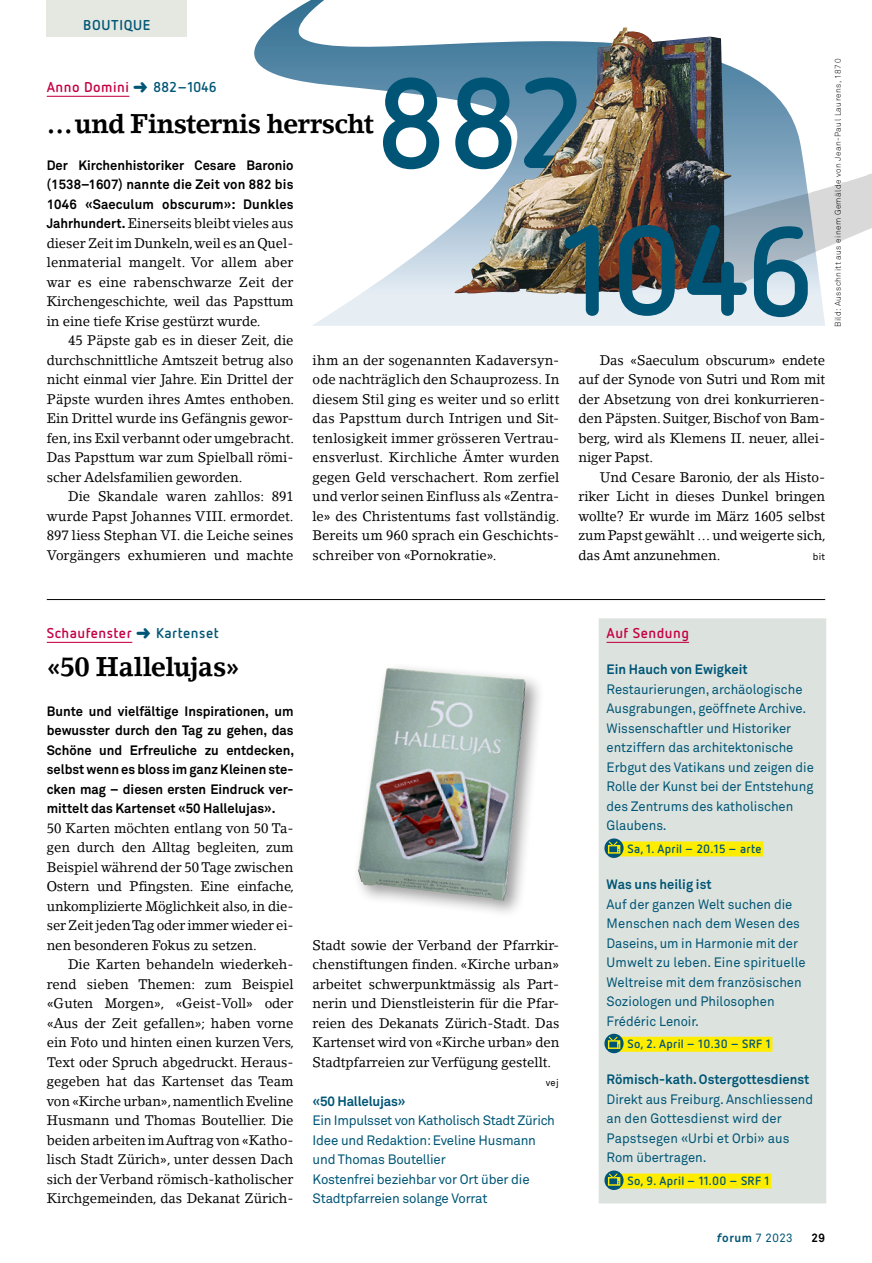
<style>
.page{position:relative;width:872px;height:1263px;background:#fff}
.page>*{position:absolute;margin:0;border:0;box-sizing:border-box;transform-origin:0 0}
._00_Unterrubriktitel{font:700 127.2px "Netto OT";color:#005576}
._00_Unterrubriktitel-2{font:700 126px "Netto OT";color:#005576}
._01_Titel_kleine_Grö{font:700 27px "Lino Letter";letter-spacing:-.025em;color:#000;scale:.96 1}
._00_Unterrubriktitel-3{font:700 14.25px "Netto OT";letter-spacing:.035em;color:#c40045}
._00_Rubriktitel__9_p{font:700 14.25px "Netto OT";letter-spacing:.045em;color:#005576}
._04_Grundtext_mit_Ei{font:13.8px/19.5px "Lino Letter";letter-spacing:-.005em;color:#000;text-align:justify;scale:.96 1}
._04_Grundtext_ohne_E{font:13.8px/19.5px "Lino Letter";letter-spacing:-.005em;color:#000;text-align:justify;scale:.96 1}
._02_Text_Auf_Sendung{font:13.5px/19.5px "Akkurat Pro";color:#005576;scale:.96 1}
._04_Grundtext_ohne_E-2{font:700 13.5px/19.5px "Akkurat Pro";color:#000;text-align:justify;scale:.96 1}
._10_Autor__6_5pt{font:13.5px/19.5px "Akkurat Pro";letter-spacing:-.015em;color:#005576}
._01_Titel_Auf_Sendun{font:700 13.5px "Akkurat Pro";letter-spacing:.005em;color:#005576;scale:.96 1}
._10_Autor__6_5pt-2{font:700 13.5px "Akkurat Pro";letter-spacing:-.015em;color:#005576}
._03_Fernsehzeiten{font:700 12px "Netto OT";letter-spacing:.025em;color:#005576}
.t1{font:12px "Akkurat Pro";color:#005576;scale:.96 1}
.t2{font:700 12px "Akkurat Pro";color:#000;scale:.96 1}
._04_Grundtext_ohne_E-3{font:9.75px "Akkurat Pro";color:#000;scale:.96 1}
._04_Grundtext_mit_Ei-2{font:9.75px "Akkurat Pro";color:#000;scale:.96 1}
._11_Bildnachweis__5{font:8.25px "Akkurat Light Pro";letter-spacing:.05em;color:#000}
.s1{color:#005576}
.s2{font-family:"Akkurat Pro";font-weight:700;font-size:13.5px}
.s3{font-weight:700;font-style:italic}
.s4{font-weight:700}
</style>
<div class="page">
<svg style="left:254px;top:0;width:571px;height:326px"></svg>
<img style="left:454px;top:27px;width:278px;height:267px">
<img style="left:457px;top:136px;width:415px;height:154px">
<hr style="left:47px;top:599px;width:778px;height:1px;background:#000">
<hr style="left:47px;top:642px;width:85px;height:1px;background:#c40045">
<div style="left:352px;top:661px;width:193px;height:258px;background:#000;opacity:.4"></div>
<img style="left:358px;top:668px;width:168px;height:233px">
<div style="left:47px;top:0;width:140px;height:36px;background:#e4e8e1"></div>
<hr style="left:47px;top:96px;width:82px;height:1px;background:#c40045">
<div style="left:599px;top:619px;width:226px;height:584px;background:#dce3de"></div>
<hr style="left:606px;top:642px;width:83px;height:1px;background:#c40045">
<div style="left:613px;top:841px;width:150px;height:15px;background:#ffed00"></div>
<div style="left:613px;top:1037px;width:159px;height:15px;background:#ffed00"></div>
<div style="left:613px;top:1173px;width:158px;height:15px;background:#ffed00"></div>
<svg style="left:604px;top:838px;width:19px;height:20px"></svg>
<svg style="left:608px;top:841px;width:12px;height:13px"></svg>
<svg style="left:604px;top:1034px;width:19px;height:19px"></svg>
<svg style="left:608px;top:1037px;width:12px;height:12px"></svg>
<svg style="left:604px;top:1170px;width:19px;height:20px"></svg>
<svg style="left:608px;top:1173px;width:12px;height:13px"></svg>
<div style="left:598px;top:618px;width:228px;height:585px;border:2px solid #dce3de"></div>
<p class="_00_Rubriktitel__9_p" style="left:83px;top:16px;width:69px">BOUTIQUE</p>
<p class="_00_Unterrubriktitel" style="left:374px;top:43px;width:212px">882</p>
<p class="_00_Unterrubriktitel-3" style="left:47px;top:78px;width:171px">Anno Domini <span class="s1">➜ 882–1046</span></p>
<p class="_01_Titel_kleine_Grö" style="left:47px;top:107px;width:342px">…und Finsternis herrscht</p>
<p class="_04_Grundtext_ohne_E-2" style="left:47px;top:155px;width:258px">Der Kirchenhistoriker Cesare Baronio (1538–1607) nannte die Zeit von 882 bis 1046 «Saeculum obscurum»: Dunkles</p>
<p class="_04_Grundtext_ohne_E" style="left:47px;top:214px;width:258px"><span class="s2">Jahrhundert.</span> Einerseits bleibt vieles aus dieser Zeit im Dunkeln, weil es an Quel&shy;lenmaterial mangelt. Vor allem aber war es eine rabenschwarze Zeit der Kirchengeschichte, weil das Papsttum in eine tiefe Krise gestürzt wurde.</p>
<p class="_04_Grundtext_mit_Ei" style="left:47px;top:331px;width:259px;text-indent:21px">45 Päpste gab es in dieser Zeit, die durchschnittliche Amtszeit betrug also nicht einmal vier Jahre. Ein Drittel der Päpste wurden ihres Amtes enthoben.<br>Ein Drittel wurde ins Gefängnis gewor&shy;fen, ins Exil verbannt oder umgebracht.<br>Das Papsttum war zum Spielball römi&shy;scher Adelsfamilien geworden.</p>
<p class="_04_Grundtext_mit_Ei" style="left:47px;top:487px;width:258px;text-indent:21px">Die Skandale waren zahllos: 891 wurde Papst Johannes VIII. ermordet.<br>897 liess Stephan VI. die Leiche seines Vorgängers exhumieren und machte</p>
<p class="_00_Unterrubriktitel-2" style="left:561px;top:191px;width:256px">1046</p>
<p class="_04_Grundtext_mit_Ei" style="left:313px;top:350px;width:258px">ihm an der sogenannten Kadaversyn&shy;ode nachträglich den Schauprozess. In diesem Stil ging es weiter und so erlitt das Papsttum durch Intrigen und Sit&shy;tenlosigkeit immer grösseren Vertrau&shy;ensverlust. Kirchliche Ämter wurden gegen Geld verschachert. Rom zerfiel und verlor seinen Einfluss als «Zentra&shy;le» des Christentums fast vollständig.<br>Bereits um 960 sprach ein Geschichts&shy;schreiber von «Pornokratie».</p>
<p class="_04_Grundtext_mit_Ei" style="left:578px;top:350px;width:258px;text-align:left;text-indent:21px">Das «Saeculum obscurum» endete auf der Synode von Sutri und Rom mit der Absetzung von drei konkurrieren&shy;den Päpsten. Suitger, Bischof von Bam&shy;berg, wird als Klemens II. neuer, allei&shy;niger Papst.</p>
<p class="_04_Grundtext_mit_Ei" style="left:578px;top:467px;width:259px;text-align:left;text-indent:21px">Und Cesare Baronio, der als Histo&shy;riker Licht in dieses Dunkel bringen wollte? Er wurde im März 1605 selbst zum Papst gewählt … und weigerte sich, das Amt anzunehmen.</p>
<p class="_04_Grundtext_mit_Ei-2" style="left:812px;top:551px;width:14px">bit</p>
<p class="_11_Bildnachweis__5" style="left:833px;top:327px;width:270px;rotate:-90deg">Bild: Ausschnitt aus einem Gemälde von Jean-Paul Laurens, 1870</p>
<p class="_00_Unterrubriktitel-3" style="left:47px;top:624px;width:173px">Schaufenster <span class="s1">➜ Kartenset</span></p>
<p class="_01_Titel_kleine_Grö" style="left:47px;top:650px;width:202px">«50 Hallelujas»</p>
<p class="_04_Grundtext_ohne_E-2" style="left:47px;top:701px;width:259px">Bunte und vielfältige Inspirationen, um bewusster durch den Tag zu gehen, das Schöne und Erfreuliche zu entdecken, selbst wenn es bloss im ganz Kleinen ste&shy;cken mag – diesen ersten Eindruck ver&shy;mittelt das Kartenset «50 Hallelujas».</p>
<p class="_04_Grundtext_ohne_E" style="left:47px;top:818px;width:259px">50 Karten möchten entlang von 50 Ta&shy;gen durch den Alltag begleiten, zum Beispiel während der 50 Tage zwischen Ostern und Pfingsten. Eine einfache, unkomplizierte Möglichkeit also, in die&shy;ser Zeit jeden Tag oder immer wieder ei&shy;nen besonderen Fokus zu setzen.</p>
<p class="_04_Grundtext_mit_Ei" style="left:47px;top:955px;width:259px;text-indent:21px">Die Karten behandeln wiederkeh&shy;rend sieben Themen: zum Beispiel «Guten Morgen», «Geist-Voll» oder «Aus der Zeit gefallen»; haben vorne ein Foto und hinten einen kurzen Vers, Text oder Spruch abgedruckt. Heraus&shy;gegeben hat das Kartenset das Team von «Kirche urban», namentlich Eveline Husmann und Thomas Boutellier. Die beiden arbeiten im Auftrag von «Katho&shy;lisch Stadt Zürich», unter dessen Dach sich der Verband römisch-katholischer Kirchgemeinden, das Dekanat Zürich-</p>
<p class="_04_Grundtext_mit_Ei" style="left:313px;top:935px;width:258px">Stadt sowie der Verband der Pfarrkir&shy;chenstiftungen finden. «Kirche urban» arbeitet schwerpunktmässig als Part&shy;nerin und Dienstleisterin für die Pfar&shy;reien des Dekanats Zürich-Stadt. Das Kartenset wird von «Kirche urban» den Stadtpfarreien zur Verfügung gestellt.</p>
<p class="_04_Grundtext_ohne_E-3" style="left:545px;top:1077px;width:15px">vej</p>
<p class="_10_Autor__6_5pt-2" style="left:313px;top:1093px;width:94px">«50 Hallelujas»</p>
<p class="_10_Autor__6_5pt" style="left:313px;top:1111px;width:244px">Ein Impulsset von Katholisch Stadt Zürich</p>
<p class="_10_Autor__6_5pt" style="left:313px;top:1131px;width:225px">Idee und Redaktion: Eveline Husmann und Thomas Boutellier</p>
<p class="_10_Autor__6_5pt" style="left:313px;top:1170px;width:218px">Kostenfrei beziehbar vor Ort über die<br>Stadtpfarreien solange Vorrat</p>
<p class="_00_Unterrubriktitel-3" style="left:606px;top:624px;width:84px">Auf Sendung</p>
<p class="_01_Titel_Auf_Sendun" style="left:606px;top:661px;width:149px">Ein Hauch von Ewigkeit</p>
<p class="_02_Text_Auf_Sendung" style="left:606px;top:680px;width:217px">Restaurierungen, archäologische<br>Ausgrabungen, geöffnete Archive.<br>Wissenschaftler und Historiker entziffern das architektonische<br>Erbgut des Vatikans und zeigen die<br>Rolle der Kunst bei der Entstehung des Zentrums des katholischen<br>Glaubens.</p>
<p class="_03_Fernsehzeiten" style="left:627px;top:841px;width:136px">Sa, 1. April – 20.15 – arte</p>
<p class="_01_Titel_Auf_Sendun" style="left:606px;top:876px;width:111px">Was uns heilig ist</p>
<p class="_02_Text_Auf_Sendung" style="left:606px;top:894px;width:209px">Auf der ganzen Welt suchen die<br>Menschen nach dem Wesen des<br>Daseins, um in Harmonie mit der<br>Umwelt zu leben. Eine spirituelle<br>Weltreise mit dem französischen<br>Soziologen und Philosophen<br>Frédéric Lenoir.</p>
<p class="_03_Fernsehzeiten" style="left:627px;top:1036px;width:145px">So, 2. April – 10.30 – SRF 1</p>
<p class="_01_Titel_Auf_Sendun" style="left:606px;top:1071px;width:213px">Römisch-kath. Ostergottesdienst</p>
<p class="_02_Text_Auf_Sendung" style="left:606px;top:1090px;width:217px">Direkt aus Freiburg. Anschliessend an den Gottesdienst wird der<br>Papstsegen «Urbi et Orbi» aus<br>Rom übertragen.</p>
<p class="_03_Fernsehzeiten" style="left:627px;top:1173px;width:143px">So, 9. April – 11.00 – SRF 1</p>
<p class="t1" style="left:717px;top:1231px;width:80px"><span class="s3">f</span><span class="s4">orum</span> 7 2023</p>
<p class="t2" style="left:811px;top:1231px;width:16px">29</p>
</div>
